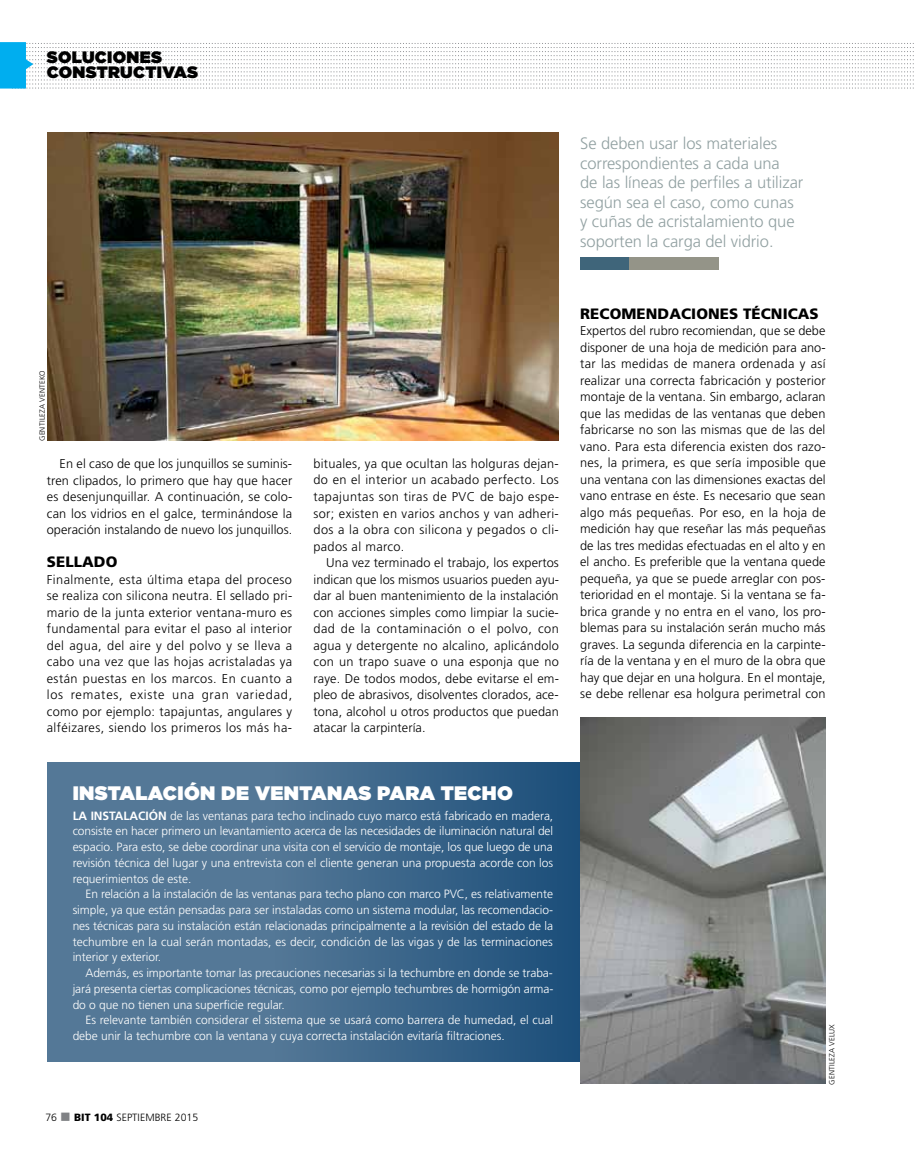
<style>
.page{position:relative;width:915px;height:1170px;background:#fff}
.page>*{position:absolute;margin:0;border:0;box-sizing:border-box;transform-origin:0 0}
.t1{font:900 19.5px "Gotham";letter-spacing:.02em;color:#fff}
.t2{font:300 16.5px/19.5px "Frutiger";letter-spacing:-.005em;color:#92a1a2}
.t3{font:900 16.5px/15px "Gotham";letter-spacing:.02em;color:#000}
.t4{font:900 15px "Frutiger";letter-spacing:.005em;color:#000}
.t5{font:300 12.75px/16.5px "Frutiger";letter-spacing:.015em;color:#000;text-align:justify}
.t6{font:300 12px/15.8px "Frutiger";letter-spacing:-.005em;color:#fff;text-align:justify}
.t7{font:300 10.5px "Frutiger";letter-spacing:.005em;color:#000}
.t8{font:300 7.5px "Frutiger";letter-spacing:.03em;color:#000}
.s1{font-weight:700}
.s2{color:#808285}
.s3{font-weight:900}
</style>
<div class="page">
<div style="left:47px;top:762px;width:558px;height:299px;background:linear-gradient(to right,#62829e,#22537d)"></div>
<svg style="left:0;top:42px;width:913px;height:47px"></svg>
<div style="left:580px;top:257px;width:138px;height:13px;background:#949488"></div>
<div style="left:580px;top:257px;width:48px;height:13px;background:#3f657a"></div>
<img style="left:47px;top:132px;width:511px;height:309px">
<img style="left:580px;top:717px;width:245px;height:366px">
<p class="t3" style="left:47px;top:49px;width:153px">SOLUCIONES<br>CONSTRUCTIVAS</p>
<p class="t2" style="left:580px;top:134px;width:225px">Se deben usar los materiales correspondientes a cada una<br>de las líneas de perfiles a utilizar según sea el caso, como cunas y cuñas de acristalamiento que soporten la carga del vidrio.</p>
<p class="t8" style="left:38px;top:441px;width:72px;rotate:-90deg">gentileza venteko</p>
<p class="t5" style="left:47px;top:455px;width:247px;text-indent:13px">En el caso de que los junquillos se suminis&shy;tren clipados, lo primero que hay que hacer es desenjunquillar. A continuación, se colo&shy;can los vidrios en el galce, terminándose la operación instalando de nuevo los junquillos.</p>
<p class="t4" style="left:47px;top:552px;width:72px">SELLADO</p>
<p class="t5" style="left:47px;top:571px;width:247px">Finalmente, esta última etapa del proceso se realiza con silicona neutra. El sellado pri&shy;mario de la junta exterior ventana-muro es fundamental para evitar el paso al interior del agua, del aire y del polvo y se lleva a cabo una vez que las hojas acristaladas ya están puestas en los marcos. En cuanto a los remates, existe una gran variedad, como por ejemplo: tapajuntas, angulares y alféizares, siendo los primeros los más ha-</p>
<p class="t5" style="left:313px;top:455px;width:247px">bituales, ya que ocultan las holguras dejan&shy;do en el interior un acabado perfecto. Los tapajuntas son tiras de PVC</p>
<p class="t5" style="left:313px;top:488px;width:247px;text-indent:166px">de bajo espe&shy;sor; existen en varios anchos y van adheri&shy;dos a la obra con silicona y pegados o cli&shy;pados al marco.</p>
<p class="t5" style="left:313px;top:554px;width:247px;text-indent:13px">Una vez terminado el trabajo, los expertos indican que los mismos usuarios pueden ayu&shy;dar al buen mantenimiento de la instalación con acciones simples como limpiar la sucie&shy;dad de la contaminación o el polvo, con agua y detergente no alcalino, aplicándolo con un trapo suave o una esponja que no raye. De todos modos, debe evitarse el em&shy;pleo de abrasivos, disolventes clorados, ace&shy;tona, alcohol u otros productos que puedan atacar la carpintería.</p>
<p class="t4" style="left:580px;top:304px;width:240px">RECOMENDACIONES TÉCNICAS</p>
<p class="t5" style="left:580px;top:322px;width:247px">Expertos del rubro recomiendan, que se debe disponer de una hoja de medición para ano&shy;tar las medidas de manera ordenada y así realizar una correcta fabricación y posterior montaje de la ventana. Sin embargo, aclaran que las medidas de las ventanas que deben fabricarse no son las mismas que de las del vano. Para esta diferencia existen dos razo&shy;nes, la primera, es que sería imposible que una ventana con las dimensiones exactas del vano entrase en éste. Es necesario que sean algo más pequeñas. Por eso, en la hoja de medición hay que reseñar las más pequeñas de las tres medidas efectuadas en el alto y en el ancho. Es preferible que la ventana quede pequeña, ya que se puede arreglar con pos&shy;terioridad en el montaje. Si la ventana se fa&shy;brica grande y no entra en el vano, los pro&shy;blemas para su instalación serán mucho más graves. La segunda diferencia en la carpinte&shy;ría de la ventana y en el muro de la obra que hay que dejar en una holgura. En el montaje, se debe rellenar esa holgura perimetral con</p>
<h1 class="t1" style="left:73px;top:778px;width:441px">INSTALACIÓN DE VENTANAS PARA TECHO</h1>
<p class="t6" style="left:73px;top:807px;width:482px"><span class="s1">LA INSTALACIÓN</span> de las ventanas para techo inclinado cuyo marco está fabricado en madera, consiste en hacer primero un levantamiento acerca de las necesidades de iluminación natural del espacio. Para esto, se debe coordinar una visita con el servicio de montaje, los que luego de una revisión técnica del lugar y una entrevista con el cliente generan una propuesta acorde con los requerimientos de este.</p>
<p class="t6" style="left:73px;top:886px;width:482px;text-indent:13px">En relación a la instalación de las ventanas para techo plano con marco PVC , es relativamente simple, ya que están pensadas para ser instaladas como un sistema modular, las recomendacio&shy;nes técnicas para su instalación están relacionadas principalmente a la revisión del estado de la techumbre en la cual serán montadas, es decir, condición de las vigas y de las terminaciones interior y exterior.</p>
<p class="t6" style="left:73px;top:965px;width:482px;text-indent:13px">Además, es importante tomar las precauciones necesarias si la techumbre en donde se traba&shy;jará presenta ciertas complicaciones técnicas, como por ejemplo techumbres de hormigón arma&shy;do o que no tienen una superficie regular.</p>
<p class="t6" style="left:73px;top:1012px;width:482px;text-indent:13px">Es relevante también considerar el sistema que se usará como barrera de humedad, el cual debe unir la techumbre con la ventana y cuya correcta instalación evitaría filtraciones.</p>
<p class="t8" style="left:827px;top:1084px;width:62px;rotate:-90deg">Gentileza velux</p>
<p class="t7" style="left:45px;top:1111px;width:154px">76 <span class="s2">■</span> <span class="s3">BIT 104</span> septiembre 2015</p>
</div>
